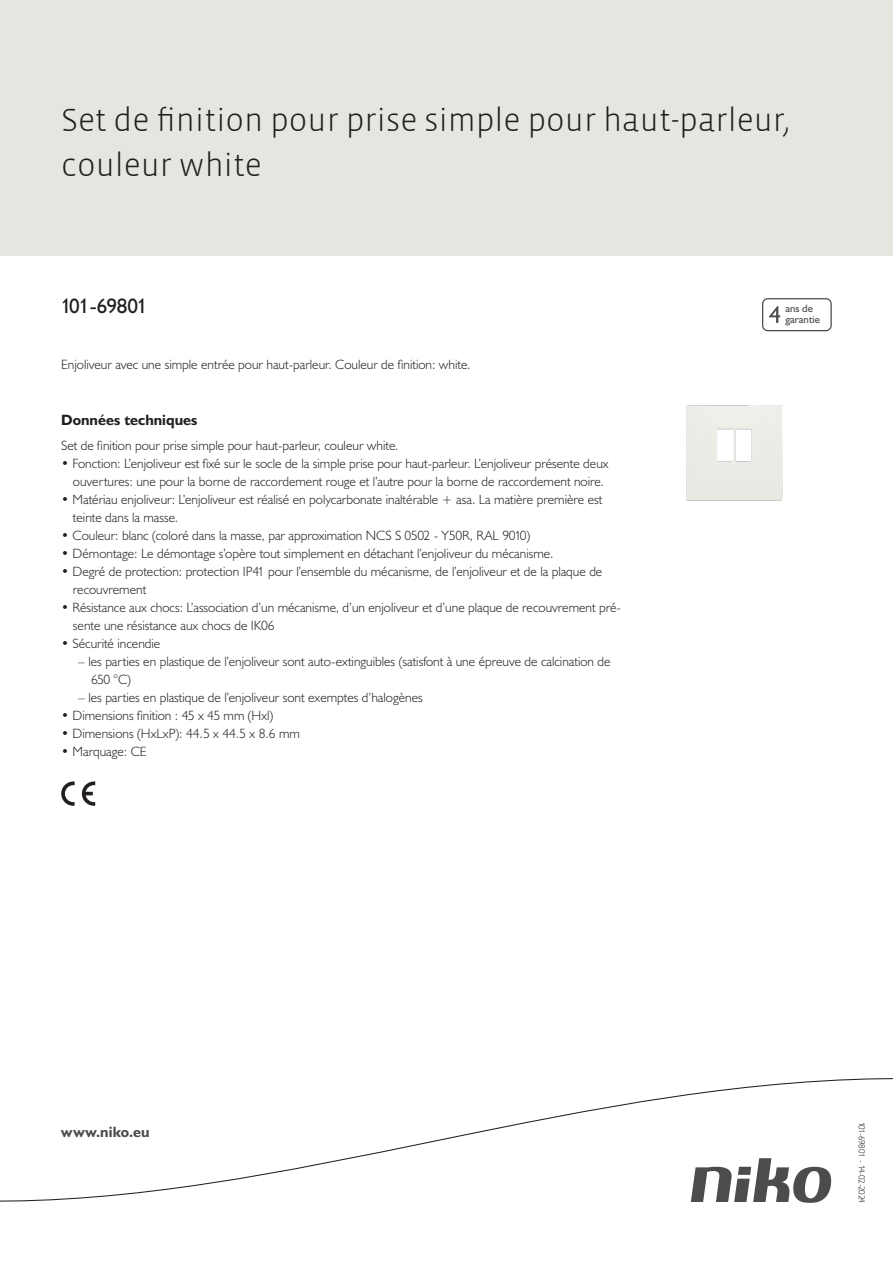
<style>
.page{position:relative;width:893px;height:1263px;background:#fff}
.page>*{position:absolute;margin:0;border:0;box-sizing:border-box;transform-origin:0 0}
.Title_datasheets{font:300 33px/45px "Vista Sans";color:#231f20}
.Article_number{font:21px "Humanist 521 BT";letter-spacing:-.04em;color:#231f20}
.Titles_parts{font:700 15px "Humanist 521 BT";color:#231f20}
.titel_afbeelding{font:700 15px "Humanist 521 BT";letter-spacing:.005em;color:#4b4c4d}
.USP_Bullets{font:300 13.5px/18px "Humanist 521 BT";color:#231f20}
.USP_Bullets_level_2{font:300 13.5px/18px "Humanist 521 BT";color:#231f20}
.Platte_tekst_CAB{font:300 13.5px "Humanist 521 BT";color:#231f20}
.t1{font:10.8px/10.8px "Humanist 521 BT";color:#4b4c4d}
.Revision{font:300 9px "Humanist 521 BT";letter-spacing:-.07em;color:#231f20}
</style>
<div class="page">
<div style="left:0;top:0;width:893px;height:255px;background:#e6e6e0"></div>
<svg style="left:82px;top:781px;width:13px;height:25px"></svg>
<svg style="left:61px;top:781px;width:14px;height:25px"></svg>
<svg style="left:762px;top:298px;width:70px;height:33px"></svg>
<svg style="left:0;top:1078px;width:893px;height:125px"></svg>
<img style="left:686px;top:405px;width:97px;height:96px">
<p class="Title_datasheets" style="left:61px;top:98px;width:730px">Set de finition pour prise simple pour haut-parleur, couleur white</p>
<p class="Article_number" style="left:61px;top:293px;width:88px">101-69801</p>
<p class="t1" style="left:785px;top:303px;width:36px">ans de garantie</p>
<p class="Platte_tekst_CAB" style="left:61px;top:356px;width:411px">Enjoliveur avec une simple entrée pour haut-parleur. Couleur de finition: white.</p>
<p class="Titles_parts" style="left:61px;top:411px;width:138px">Données techniques</p>
<p class="Platte_tekst_CAB" style="left:61px;top:437px;width:339px">Set de finition pour prise simple pour haut-parleur, couleur white.</p>
<p class="USP_Bullets" style="left:61px;top:454px;width:549px;text-align:center">• Fonction: L’enjoliveur est fixé sur le socle de la simple prise pour haut-parleur. L’enjoliveur présente deux ouvertures: une pour la borne de raccordement rouge et l’autre pour la borne de raccordement noire.</p>
<p class="USP_Bullets" style="left:73px;top:490px;width:531px;text-indent:-12px">• Matériau enjoliveur: L’enjoliveur est réalisé en polycarbonate inaltérable + asa. La matière première est teinte dans la masse.</p>
<p class="USP_Bullets" style="left:61px;top:526px;width:471px">• Couleur: blanc (coloré dans la masse, par approximation NCS S 0502 - Y50R, RAL 9010)</p>
<p class="USP_Bullets" style="left:61px;top:544px;width:494px">• Démontage: Le démontage s’opère tout simplement en détachant l’enjoliveur du mécanisme.</p>
<p class="USP_Bullets" style="left:73px;top:562px;width:531px;text-indent:-12px">• Degré de protection: protection IP41 pour l’ensemble du mécanisme, de l’enjoliveur et de la plaque de recouvrement</p>
<p class="USP_Bullets" style="left:73px;top:598px;width:550px;text-indent:-12px">• Résistance aux chocs: L’association d’un mécanisme, d’un enjoliveur et d’une plaque de recouvrement pré&shy;sente une résistance aux chocs de IK06</p>
<p class="USP_Bullets" style="left:61px;top:634px;width:101px">• Sécurité incendie</p>
<p class="USP_Bullets_level_2" style="left:91px;top:652px;width:521px;text-indent:-13px">– les parties en plastique de l’enjoliveur sont auto-extinguibles (satisfont à une épreuve de calcination de<br>650 °C)</p>
<p class="USP_Bullets_level_2" style="left:78px;top:688px;width:346px">– les parties en plastique de l’enjoliveur sont exemptes d’halogènes</p>
<p class="USP_Bullets" style="left:61px;top:706px;width:214px">• Dimensions finition : 45 x 45 mm (Hxl)</p>
<p class="USP_Bullets" style="left:61px;top:724px;width:240px">• Dimensions (HxLxP): 44.5 x 44.5 x 8.6 mm</p>
<p class="USP_Bullets" style="left:61px;top:742px;width:87px">• Marquage: CE</p>
<p class="titel_afbeelding" style="left:61px;top:1122px;width:90px">www.niko.eu</p>
<p class="Revision" style="left:868px;top:1121px;width:83px;rotate:90deg">101-69801 - 14-02-2024</p>
</div>
